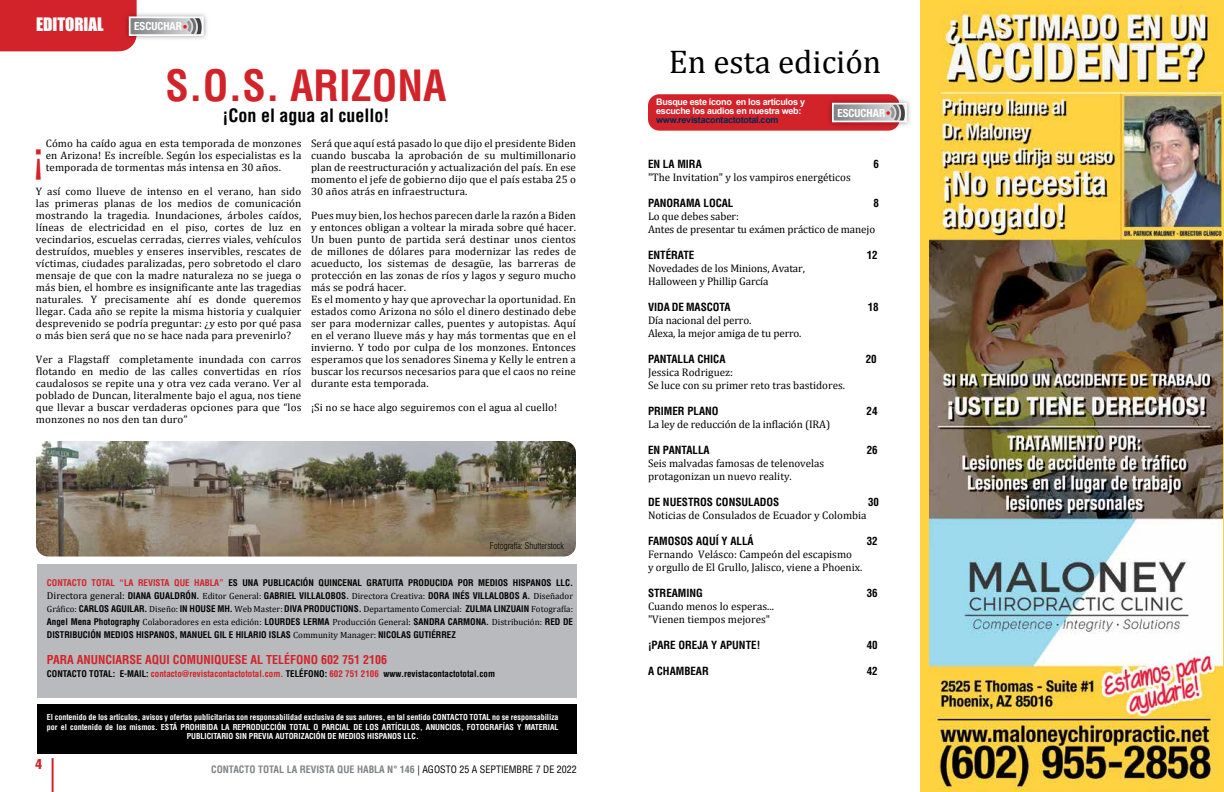
<style>
.page{position:relative;width:1224px;height:792px;background:#fff}
.page>*{position:absolute;margin:0;border:0;box-sizing:border-box;transform-origin:0 0}
.t1{font:46.1px "Cambria";color:#d2232a}
.t2{font:700 condensed 42px "Helvetica";color:#d2232a}
.t3{font:33px "Cambria";color:#000}
.t4{font:700 condensed 18px "Helvetica";color:#000}
.t5{font:17px "Impact";color:#fff}
.t6{font:extra-condensed 14px "Helvetica";color:#d2232a}
.t7{font:700 condensed 12px "Helvetica";color:#d2232a}
.t8{font:700 condensed 11.2px "Helvetica Neue";color:#fff}
.t9{font:11px/13px "Cambria";color:#000}
.t10{font:700 condensed 11px "Helvetica";color:#000}
.t11{font:10.8px/12px "Cambria";letter-spacing:.01em;color:#000;text-align:justify}
.t12{font:700 condensed 10px "Helvetica";color:#808285}
.t13{font:700 condensed 9px/13px "Helvetica";color:#000}
.t14{font:9px/13px "Cambria";color:#000}
.t15{font:700 9px/9px "Arial";letter-spacing:-.03em;color:#fff}
.t16{font:700 9px "Arial";letter-spacing:-.03em;color:#002a50}
.t17{font:300 condensed 9px "Helvetica";color:#000}
.t18{font:700 condensed 8px/9.6px "Helvetica";color:#fff;text-align:center}
.s1{color:#d2232a}
.s2{font-family:"Cambria";font-weight:400;font-stretch:normal;font-size:10px}
.s3{font-family:"Cambria";font-weight:400;font-stretch:normal}
.s4{font-family:"Helvetica";font-weight:700;font-stretch:condensed}
.s5{font-weight:400;color:#000}
</style>
<div class="page">
<hr style="left:52px;top:758px;width:2px;height:34px;background:#d2232a">
<img style="left:36px;top:441px;width:540px;height:116px">
<div style="left:123px;top:11px;width:86px;height:31px;background:#000;opacity:.39"></div>
<svg style="left:0;top:0;width:202px;height:51px"></svg>
<div style="left:129px;top:16px;width:75px;height:20px;border:2px solid #fff"></div>
<div style="left:648px;top:94px;width:252px;height:37px;background:#d2232a;border-radius:11px"></div>
<div style="left:826px;top:97px;width:86px;height:31px;background:#000;opacity:.39"></div>
<svg style="left:835px;top:106px;width:69px;height:13px"></svg>
<div style="left:832px;top:103px;width:75px;height:19px;border:2px solid #fff"></div>
<div style="left:37px;top:704px;width:540px;height:50px;background:#000"></div>
<div style="left:37px;top:564px;width:540px;height:133px;background:#b8babd"></div>
<div style="left:920px;top:0;width:304px;height:792px;background:#ffd240"></div>
<img style="left:929px;top:6px;width:294px;height:784px">
<h3 class="t5" style="left:36px;top:12px;width:69px">EDITORIAL</h3>
<p class="t8" style="left:134px;top:19px;width:49px">ESCUCHAR</p>
<h2 class="t2" style="left:165px;top:59px;width:283px">S.O.S. ARIZONA</h2>
<h3 class="t4" style="left:222px;top:104px;width:169px">¡Con el agua al cuello!</h3>
<h1 class="t1" style="left:32px;top:127px;width:15px">¡</h1>
<p class="t11" style="left:46px;top:137px;width:257px">Cómo ha caído agua en esta temporada de monzones en Arizona! Es increíble. Según los especialistas es la temporada de tormentas más intensa en 30 años.</p>
<p class="t11" style="left:36px;top:185px;width:267px">Y así como llueve de intenso en el verano, han sido las primeras planas de los medios de comunicación mostrando la tragedia. Inundaciones, árboles caídos, líneas de electricidad en el piso, cortes de luz en vecindarios, escuelas cerradas, cierres viales, vehículos destruídos, muebles y enseres inservibles, rescates de víctimas, ciudades paralizadas, pero sobretodo el claro mensaje de que con la madre naturaleza no se juega o más bien, el hombre es insignificante ante las tragedias naturales. Y precisamente ahí es donde queremos llegar. Cada año se repite la misma historia y cualquier desprevenido se podría preguntar: ¿y esto por qué pasa o más bien será que no se hace nada para prevenirlo?</p>
<p class="t11" style="left:36px;top:353px;width:267px">Ver a Flagstaff completamente inundada con carros flotando en medio de las calles convertidas en ríos caudalosos se repite una y otra vez cada verano. Ver al poblado de Duncan, literalmente bajo el agua, nos tiene que llevar a buscar verdaderas opciones para que “los monzones no nos den tan duro”</p>
<p class="t11" style="left:311px;top:137px;width:266px">Será que aquí está pasado lo que dijo el presidente Biden cuando buscaba la aprobación de su multimillonario plan de reestructuración y actualización del país. En ese momento el jefe de gobierno dijo que el país estaba 25 o 30 años atrás en infraestructura.</p>
<p class="t11" style="left:311px;top:209px;width:267px;text-align:left">Pues muy bien, los hechos parecen darle la razón a Biden y entonces obligan a voltear la mirada sobre qué hacer.<br>Un buen punto de partida será destinar unos cientos de millones de dólares para modernizar las redes de acueducto, los sistemas de desagüe, las barreras de protección en las zonas de ríos y lagos y seguro mucho más se podrá hacer.<br>Es el momento y hay que aprovechar la oportunidad. En estados como Arizona no sólo el dinero destinado debe ser para modernizar calles, puentes y autopistas. Aquí en el verano llueve más y hay más tormentas que en el invierno. Y todo por culpa de los monzones. Entonces esperamos que los senadores Sinema y Kelly le entren a buscar los recursos necesarios para que el caos no reine durante esta temporada.</p>
<p class="t11" style="left:311px;top:401px;width:248px">¡Si no se hace algo seguiremos con el agua al cuello!</p>
<p class="t17" style="left:490px;top:540px;width:76px">Fotografía: Shutterstock</p>
<p class="t13" style="left:47px;top:576px;width:528px"><span class="s1">CONTACTO TOTAL “LA REVISTA QUE HABLA”</span> ES UNA PUBLICACIÓN QUINCENAL GRATUITA PRODUCIDA POR MEDIOS HISPANOS LLC.<br><span class="s2">Directora general:</span> DIANA GUALDRÓN. <span class="s3">Editor General:</span> GABRIEL VILLALOBOS. <span class="s3">Directora Creativa:</span> DORA INÉS VILLALOBOS A. <span class="s3">Diseñador</span></p>
<p class="t14" style="left:47px;top:603px;width:528px">Gráfico: <span class="s4">CARLOS AGUILAR.</span> Diseño: <span class="s4">IN HOUSE MH.</span> Web Master: <span class="s4">DIVA PRODUCTIONS.</span> Departamento Comercial: <span class="s4">ZULMA LINZUAIN</span> Fotografía:<br><span class="s4">Angel Mena Photography</span> Colaboradores en esta edición: <span class="s4">LOURDES LERMA</span> Producción General: <span class="s4">SANDRA CARMONA.</span> Distribución: <span class="s4">RED DE</span></p>
<p class="t13" style="left:47px;top:628px;width:410px">DISTRIBUCIÓN MEDIOS HISPANOS, MANUEL GIL E HILARIO ISLAS <span class="s3">Community Manager:</span> NICOLAS GUTIÉRREZ</p>
<p class="t7" style="left:47px;top:652px;width:342px">PARA ANUNCIARSE AQUI COMUNIQUESE AL TELÉFONO 602 751 2106</p>
<p class="t13" style="left:47px;top:667px;width:450px">CONTACTO TOTAL: E-MAIL: <span class="s1">contacto@revistacontactototal.com.</span> TELÉFONO: <span class="s1">602 751 2106</span> www.revistacontactototal.com</p>
<p class="t18" style="left:47px;top:712px;width:513px">El contenido de los artículos, avisos y ofertas publicitarias son responsabilidad exclusiva de sus autores, en tal sentido CONTACTO TOTAL no se responsabiliza por el contenido de los mismos. ESTÁ PROHIBIDA LA REPRODUCCIÓN TOTAL O PARCIAL DE LOS ARTÍCULOS, ANUNCIOS, FOTOGRAFÍAS Y MATERIAL<br>PUBLICITARIO SIN PREVIA AUTORIZACIÓN DE MEDIOS HISPANOS LLC.</p>
<p class="t6" style="left:35px;top:755px;width:8px">4</p>
<p class="t12" style="left:211px;top:763px;width:367px">CONTACTO TOTAL LA REVISTA QUE HABLA N° 146 <span class="s5">| AGOSTO 25 A SEPTIEMBRE 7 DE 2022</span></p>
<h3 class="t3" style="left:669px;top:41px;width:214px">En esta edición</h3>
<p class="t15" style="left:656px;top:98px;width:150px">Busque este ícono en los artículos y escuche los audios en nuestra web:</p>
<p class="t16" style="left:656px;top:114px;width:124px">www.revistacontactototal.com</p>
<p class="t8" style="left:837px;top:106px;width:49px">ESCUCHAR</p>
<p class="t10" style="left:648px;top:157px;width:55px">EN LA MIRA</p>
<p class="t10" style="left:874px;top:157px;width:7px">6</p>
<p class="t9" style="left:648px;top:171px;width:204px">"The Invitation" y los vampiros energéticos</p>
<p class="t10" style="left:648px;top:196px;width:87px">PANORAMA LOCAL</p>
<p class="t10" style="left:874px;top:196px;width:7px">8</p>
<p class="t9" style="left:648px;top:210px;width:229px">Lo que debes saber:<br>Antes de presentar tu exámen práctico de manejo</p>
<p class="t10" style="left:648px;top:248px;width:48px">ENTÉRATE</p>
<p class="t10" style="left:867px;top:248px;width:12px">12</p>
<p class="t9" style="left:648px;top:262px;width:158px">Novedades de los Minions, Avatar,<br>Halloween y Phillip García</p>
<p class="t10" style="left:648px;top:300px;width:84px">VIDA DE MASCOTA</p>
<p class="t10" style="left:868px;top:300px;width:12px">18</p>
<p class="t9" style="left:648px;top:314px;width:155px">Día nacional del perro.<br>Alexa, la mejor amiga de tu perro.</p>
<p class="t10" style="left:648px;top:352px;width:79px">PANTALLA CHICA</p>
<p class="t10" style="left:866px;top:352px;width:12px">20</p>
<p class="t9" style="left:648px;top:366px;width:199px">Jessica Rodriguez:<br>Se luce con su primer reto tras bastidores.</p>
<p class="t10" style="left:648px;top:405px;width:72px">PRIMER PLANO</p>
<p class="t10" style="left:867px;top:405px;width:12px">24</p>
<p class="t9" style="left:648px;top:418px;width:184px">La ley de reducción de la inflación (IRA)</p>
<p class="t10" style="left:648px;top:444px;width:63px">EN PANTALLA</p>
<p class="t10" style="left:867px;top:444px;width:12px">26</p>
<p class="t9" style="left:648px;top:457px;width:178px">Seis malvadas famosas de telenovelas protagonizan un nuevo reality.</p>
<p class="t10" style="left:648px;top:496px;width:133px">DE NUESTROS CONSULADOS</p>
<p class="t10" style="left:868px;top:496px;width:12px">30</p>
<p class="t9" style="left:648px;top:509px;width:220px">Noticias de Consulados de Ecuador y Colombia</p>
<p class="t10" style="left:648px;top:535px;width:107px">FAMOSOS AQUÍ Y ALLÁ</p>
<p class="t10" style="left:867px;top:535px;width:12px">32</p>
<p class="t9" style="left:648px;top:548px;width:216px">Fernando Velásco: Campeón del escapismo<br>y orgullo de El Grullo, Jalisco, viene a Phoenix.</p>
<p class="t10" style="left:648px;top:587px;width:57px">STREAMING</p>
<p class="t10" style="left:867px;top:587px;width:12px">36</p>
<p class="t9" style="left:648px;top:600px;width:128px">Cuando menos lo esperas... "Vienen tiempos mejores"</p>
<p class="t10" style="left:648px;top:639px;width:114px">¡PARE OREJA Y APUNTE!</p>
<p class="t10" style="left:867px;top:639px;width:12px">40</p>
<p class="t10" style="left:648px;top:665px;width:62px">A CHAMBEAR</p>
<p class="t10" style="left:867px;top:665px;width:12px">42</p>
</div>
